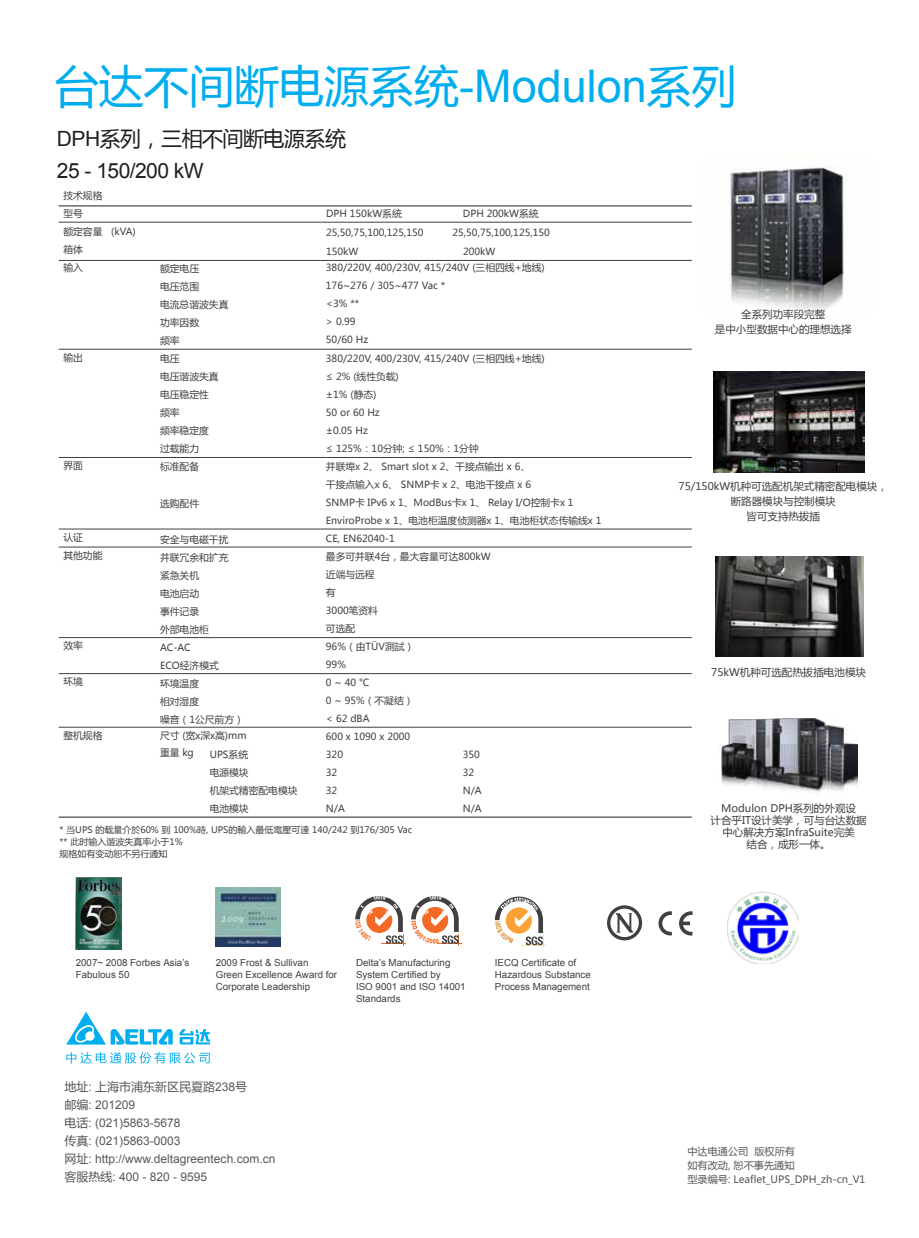
<style>
.page{position:relative;width:919px;height:1238px;background:#fff}
.page>*{position:absolute;margin:0;border:0;box-sizing:border-box;transform-origin:0 0}
.t1{font:45px "Microsoft Ya Hei";color:#00aeef}
.t2{font:21px "Microsoft Ya Hei";letter-spacing:-.025em;color:#221e1f}
.t3{font:21px "Arial";letter-spacing:-.025em;color:#221e1f}
.t4{font:12px/18px "Arial";color:#58585b}
.t5{font:12px "Microsoft Ya Hei";color:#58585b}
.t6{font:10.5px/15px "Microsoft Ya Hei";color:#404042;text-align:center}
.t7{font:10.2px/13.5px "Microsoft Ya Hei";color:#58585b}
.t8{font:9.75px/18px "Microsoft Ya Hei";color:#404042}
.t9{font:9.75px/12px "Arial";color:#404042}
.t10{font:9px/12px "Microsoft Ya Hei";color:#404042}
.s1{font-family:"Arial"}
.s2{font-family:"Microsoft Ya Hei"}
</style>
<div class="page">
<img style="left:715px;top:557px;width:148px;height:99px">
<svg style="left:495px;top:896px;width:51px;height:51px"></svg>
<svg style="left:658px;top:911px;width:34px;height:24px"></svg>
<svg style="left:607px;top:905px;width:35px;height:35px"></svg>
<svg style="left:355px;top:896px;width:107px;height:49px"></svg>
<img style="left:76px;top:877px;width:46px;height:72px">
<img style="left:216px;top:887px;width:65px;height:59px">
<hr style="left:59px;top:222px;width:632px;height:1px;background:#404042">
<hr style="left:59px;top:260px;width:632px;height:1px;background:#404042">
<hr style="left:59px;top:349px;width:632px;height:1px;background:#404042">
<hr style="left:59px;top:457px;width:632px;height:1px;background:#404042">
<hr style="left:59px;top:528px;width:632px;height:1px;background:#404042">
<hr style="left:59px;top:546px;width:632px;height:1px;background:#404042">
<hr style="left:59px;top:637px;width:632px;height:1px;background:#404042">
<hr style="left:59px;top:673px;width:632px;height:1px;background:#404042">
<hr style="left:59px;top:727px;width:632px;height:1px;background:#404042">
<hr style="left:59px;top:206px;width:632px;height:1px;background:#221e1f">
<hr style="left:59px;top:816px;width:632px;height:1px;background:#221e1f">
<img style="left:713px;top:371px;width:150px;height:101px">
<img style="left:730px;top:166px;width:120px;height:145px">
<img style="left:727px;top:891px;width:71px;height:72px">
<svg style="left:66px;top:1012px;width:144px;height:32px"></svg>
<svg style="left:66px;top:1052px;width:144px;height:11px"></svg>
<img style="left:719px;top:718px;width:138px;height:77px">
<h1 class="t1" style="left:54px;top:56px;width:684px">台达不间断电源系统<span class="s1">-Modulon</span>系列</h1>
<h2 class="t2" style="left:57px;top:124px;width:290px"><span class="s1">DPH</span>系列，三相不间断电源系统</h2>
<h2 class="t3" style="left:57px;top:156px;width:148px">25 - 150/200 kW</h2>
<p class="t8" style="left:63px;top:186px;width:74px">技术规格<br>型号<br>额定容量 (kVA)箱体<br>输入</p>
<p class="t8" style="left:63px;top:348px;width:21px">输出</p>
<p class="t8" style="left:63px;top:456px;width:21px">界面</p>
<p class="t8" style="left:63px;top:528px;width:40px">认证<br>其他功能</p>
<p class="t8" style="left:63px;top:636px;width:21px">效率</p>
<p class="t8" style="left:63px;top:672px;width:21px">环境</p>
<p class="t8" style="left:63px;top:726px;width:40px">整机规格</p>
<p class="t8" style="left:160px;top:259px;width:70px">额定电压<br>电压范围<br>电流总谐波失真功率因数<br>频率<br>电压<br>电压谐波失真电压稳定性<br>频率<br>频率稳定度<br>过载能力<br>标准配备</p>
<p class="t8" style="left:160px;top:493px;width:40px">选购配件</p>
<p class="t8" style="left:160px;top:529px;width:85px">安全与电磁干扰<br>并联冗余和扩充<br>紧急关机<br>电池启动<br>事件记录<br>外部电池柜<br>AC-AC<br>ECO经济模式<br>环境温度<br>相对湿度<br>噪音（1公尺前方）</p>
<p class="t8" style="left:160px;top:727px;width:88px;line-height:16.5px">尺寸 (宽x深x高)mm重量 kg</p>
<p class="t8" style="left:210px;top:744px;width:89px">UPS系统<br>电源模块<br>机架式精密配电模块电池模块</p>
<p class="t8" style="left:326px;top:204px;width:77px">DPH 150kW系統</p>
<p class="t8" style="left:463px;top:204px;width:77px">DPH 200kW系統</p>
<p class="t8" style="left:326px;top:223px;width:99px">25,50,75,100,125,150</p>
<p class="t8" style="left:452px;top:223px;width:99px">25,50,75,100,125,150</p>
<p class="t8" style="left:326px;top:242px;width:34px">150kW</p>
<p class="t8" style="left:463px;top:242px;width:34px">200kW</p>
<p class="t8" style="left:326px;top:259px;width:277px">380/220V, 400/230V, 415/240V (三相四线+地线)<br>176~276 / 305~477 Vac *<br>&lt;3% **<br>&gt; 0.99<br>50/60 Hz<br>380/220V, 400/230V, 415/240V (三相四线+地线)<br>≤ 2% (线性负载)<br>±1% (静态)<br>50 or 60 Hz<br>±0.05 Hz<br>≤ 125%：10分钟; ≤ 150%：1分钟<br>并联埠x 2、 Smart slot x 2、干接点输出 x 6、<br>干接点输入x 6、 SNMP卡 x 2、电池干接点 x 6<br>SNMP卡 IPv6 x 1、ModBus卡x 1、 Relay I/O控制卡x 1<br>EnviroProbe x 1、电池柜温度侦测器x 1、电池柜状态传输线x 1<br>CE, EN62040-1<br>最多可并联4台，最大容量可达800kW<br>近端与远程<br>有<br>3000笔资料<br>可选配<br>96%（由TÜV測試）<br>99%<br>0 ~ 40 °C<br>0 ~ 95%（不凝结）<br>&lt; 62 dBA<br>600 x 1090 x 2000<br>320</p>
<p class="t8" style="left:463px;top:744px;width:19px">350</p>
<p class="t8" style="left:326px;top:762px;width:13px">32</p>
<p class="t8" style="left:463px;top:762px;width:13px">32</p>
<p class="t8" style="left:326px;top:780px;width:13px">32</p>
<p class="t8" style="left:463px;top:780px;width:20px">N/A</p>
<p class="t8" style="left:326px;top:798px;width:20px">N/A</p>
<p class="t8" style="left:463px;top:798px;width:20px">N/A</p>
<p class="t10" style="left:59px;top:823px;width:354px">* 当UPS 的载量介於60% 到 100%時, UPS的輸入最低電壓可達 140/242 到176/305 Vac ** 此时输入谐波失真率小于1%<br>规格如有变动恕不另行通知</p>
<p class="t9" style="left:76px;top:956px;width:115px">2007~ 2008 Forbes Asia’s<br>Fabulous 50</p>
<p class="t9" style="left:216px;top:956px;width:123px">2009 Frost &amp; Sullivan<br>Green Excellence Award for<br>Corporate Leadership</p>
<p class="t9" style="left:356px;top:956px;width:111px">Delta’s Manufacturing<br>System Certified by<br>ISO 9001 and ISO 14001<br>Standards</p>
<p class="t9" style="left:495px;top:956px;width:97px">IECQ Certificate of<br>Hazardous Substance<br>Process Management</p>
<p class="t5" style="left:64px;top:1078px;width:184px">地址<span class="s1">:</span> 上海市浦东新区民夏路<span class="s1">238</span>号</p>
<p class="t4" style="left:64px;top:1096px;width:212px"><span class="s2">邮编</span>: 201209<br><span class="s2">电话</span>: (021)5863-5678<br><span class="s2">传真</span>: (021)5863-0003<br><span class="s2">网址</span>: http://www.deltagreentech.com.cn<span class="s2">客服热线</span>: 400 - 820 - 9595</p>
<p class="t6" style="left:715px;top:306px;width:138px">全系列功率段完整<br>是中小型数据中心的理想选择</p>
<p class="t6" style="left:678px;top:479px;width:211px">75/150kW机种可选配机架式精密配电模块，断路器模块与控制模块<br>皆可支持热拔插</p>
<p class="t6" style="left:711px;top:664px;width:156px">75kW机种可选配热拔插电池模块</p>
<p class="t6" style="left:710px;top:801px;width:158px;line-height:12px">Modulon DPH系列的外观设<br>计合乎IT设计美学，可与台达数据中心解决方案InfraSuite完美<br>结合，成形一体。</p>
<p class="t7" style="left:687px;top:1144px;width:180px">中达电通公司 版权所有<br>如有改动, 恕不事先通知<br>型录编号: Leaflet_UPS_DPH_zh-cn_V1</p>
</div>
